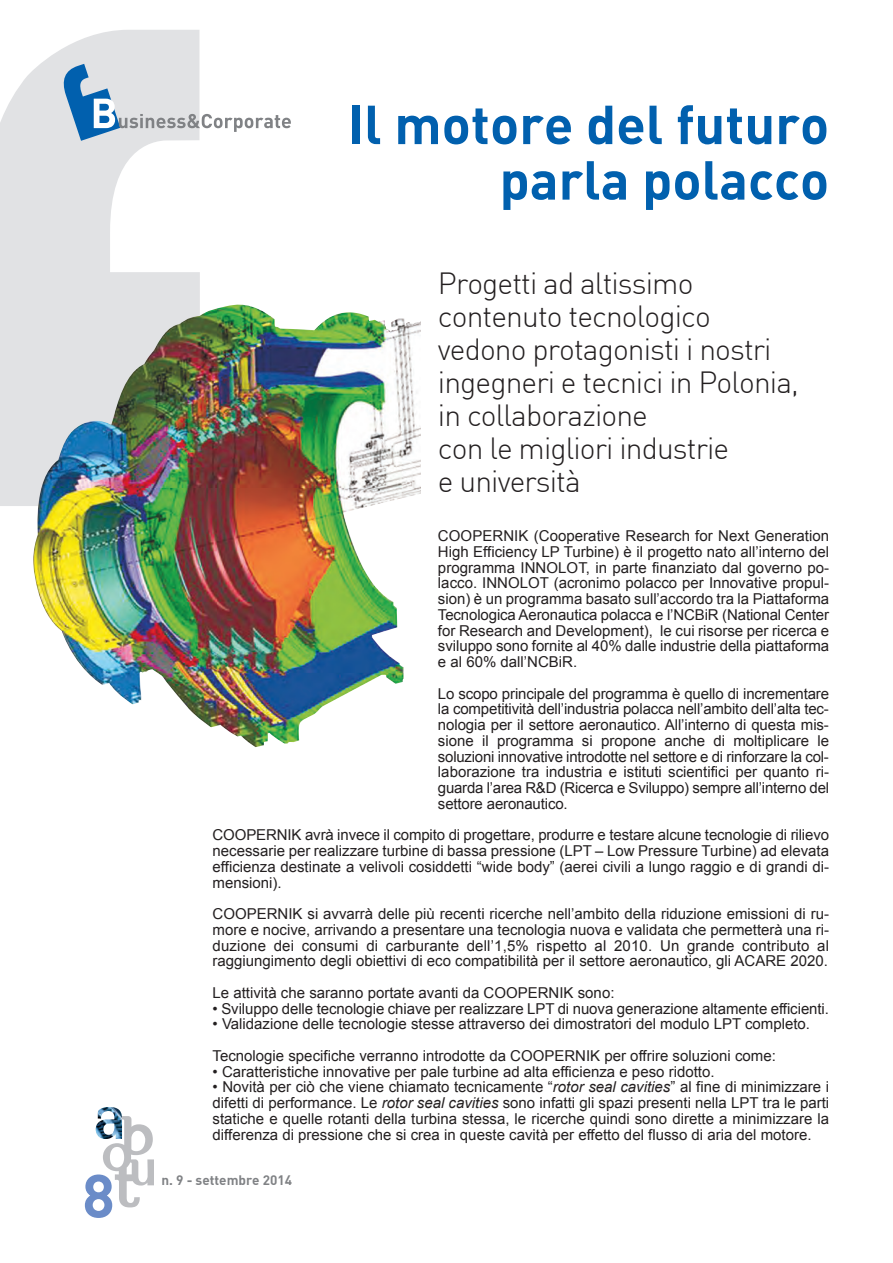
<style>
.page{position:relative;width:893px;height:1263px;background:#fff}
.page>*{position:absolute;margin:0;border:0;box-sizing:border-box;transform-origin:0 0}
.t1{font:60px "DIN Bold";color:#6b8cc8}
.t2{font:54px/55.5px "DIN Bold";color:#0160ae;text-align:right}
.t3{font:300 30px/33px "DIN";letter-spacing:-.03em;color:#231f20}
.t4{font:15px/15.8px "Arial";color:#231f20;text-align:justify}
.t5{font:13.5px "DIN Bold";color:#808285}
.s1{font-style:italic}
</style>
<div class="page">
<svg style="left:0;top:30px;width:200px;height:476px;fill:#e1e2e4"></svg>
<svg style="left:64px;top:64px;width:227px;height:77px"></svg>
<img style="left:96px;top:1107px;width:26px;height:32px">
<svg style="left:103px;top:1116px;width:51px;height:91px"></svg>
<img style="left:33px;top:304px;width:388px;height:443px">
<h1 class="t1" style="left:82px;top:1157px;width:34px">8</h1>
<h2 class="t2" style="left:348px;top:95px;width:483px">Il motore del futuro parla polacco</h2>
<h3 class="t3" style="left:438px;top:270px;width:362px">Progetti ad altissimo contenuto tecnologico vedono protagonisti i nostri ingegneri e tecnici in Polonia, in collaborazione<br>con le migliori industrie<br>e università</h3>
<p class="t4" style="left:438px;top:528px;width:393px">COOPERNIK (Cooperative Research for Next Generation High Efficiency LP Turbine) è il progetto nato all’interno del programma INNOLOT, in parte finanziato dal governo po&shy;lacco. INNOLOT (acronimo polacco per Innovative propul&shy;sion) è un programma basato sull’accordo tra la Piattaforma Tecnologica Aeronautica polacca e l’NCBiR (National Center for Research and Development), le cui risorse per ricerca e sviluppo sono fornite al 40% dalle industrie della piattaforma e al 60% dall’NCBiR.</p>
<p class="t4" style="left:438px;top:685px;width:393px">Lo scopo principale del programma è quello di incrementare la competitività dell’industria polacca nell’ambito dell’alta tec&shy;nologia per il settore aeronautico. All’interno di questa mis&shy;sione il programma si propone anche di moltiplicare le soluzioni innovative introdotte nel settore e di rinforzare la col&shy;laborazione tra industria e istituti scientifici per quanto ri&shy;guarda l’area R&amp;D (Ricerca e Sviluppo) sempre all’interno del settore aeronautico.</p>
<p class="t4" style="left:213px;top:827px;width:618px">COOPERNIK avrà invece il compito di progettare, produrre e testare alcune tecnologie di rilievo necessarie per realizzare turbine di bassa pressione (LPT – Low Pressure Turbine) ad elevata efficienza destinate a velivoli cosiddetti “wide body” (aerei civili a lungo raggio e di grandi di&shy;mensioni).</p>
<p class="t4" style="left:213px;top:906px;width:618px">COOPERNIK si avvarrà delle più recenti ricerche nell’ambito della riduzione emissioni di ru&shy;more e nocive, arrivando a presentare una tecnologia nuova e validata che permetterà una ri&shy;duzione dei consumi di carburante dell’1,5% rispetto al 2010. Un grande contributo al raggiungimento degli obiettivi di eco compatibilità per il settore aeronautico, gli ACARE 2020.</p>
<p class="t4" style="left:213px;top:985px;width:403px">Le attività che saranno portate avanti da COOPERNIK sono:</p>
<p class="t4" style="left:213px;top:1000px;width:618px">• Sviluppo delle tecnologie chiave per realizzare LPT di nuova generazione altamente efficienti.</p>
<p class="t4" style="left:213px;top:1008px;width:599px;line-height:31.5px">• Validazione delle tecnologie stesse attraverso dei dimostratori del modulo LPT completo.<br>Tecnologie specifiche verranno introdotte da COOPERNIK per offrire soluzioni come:</p>
<p class="t4" style="left:213px;top:1063px;width:503px">• Caratteristiche innovative per pale turbine ad alta efficienza e peso ridotto.</p>
<p class="t4" style="left:213px;top:1079px;width:618px">• Novità per ciò che viene chiamato tecnicamente “<span class="s1">rotor seal cavities</span>” al fine di minimizzare i difetti di performance. Le <span class="s1">rotor seal cavities</span> sono infatti gli spazi presenti nella LPT tra le parti statiche e quelle rotanti della turbina stessa, le ricerche quindi sono dirette a minimizzare la differenza di pressione che si crea in queste cavità per effetto del flusso di aria del motore.</p>
<p class="t5" style="left:162px;top:1171px;width:132px">n. 9 - settembre 2014</p>
</div>
